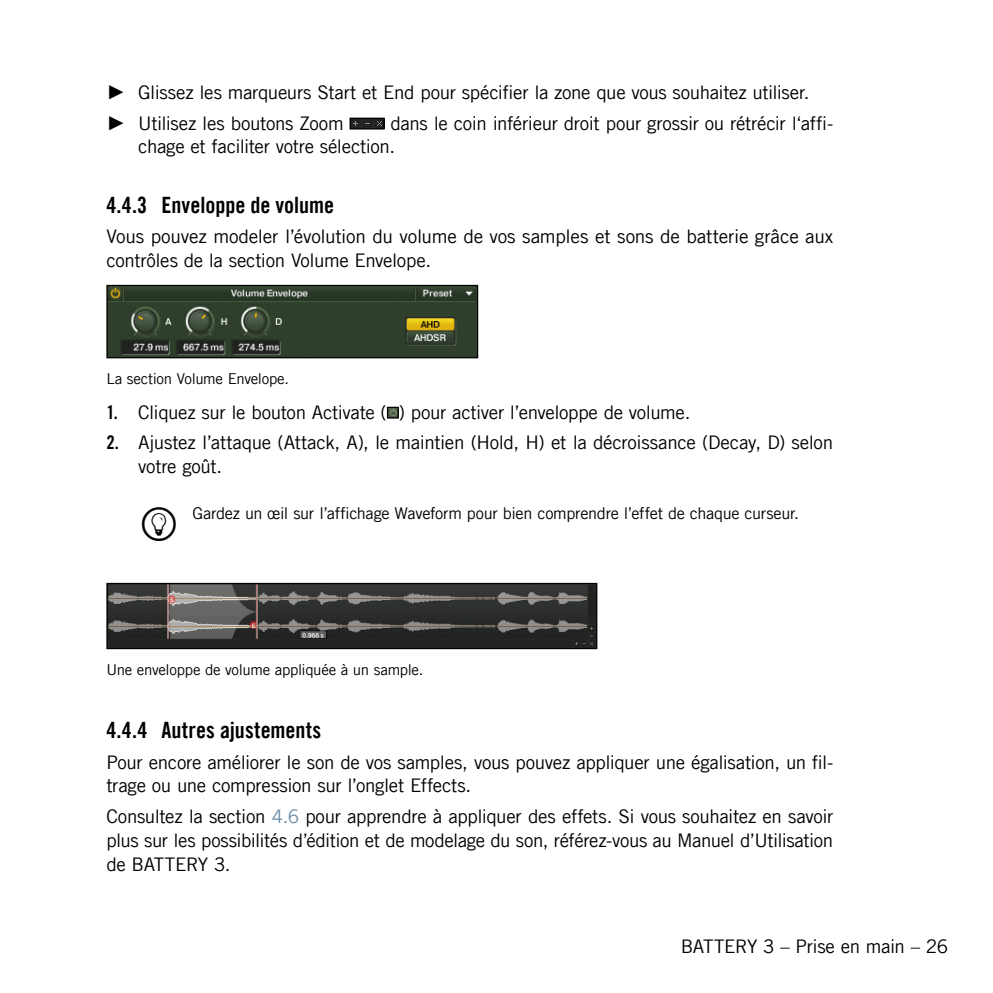
<style>
.page{position:relative;width:993px;height:993px;background:#fff}
.page>*{position:absolute;margin:0;border:0;box-sizing:border-box;transform-origin:0 0}
._13___Note_Caution_T{font:46.75px "NI DINGS";color:#000}
._03___Headline_3__eB{font:22.5px "Trade Gothic LT Com Bd Cn 20";color:#000}
._05___Standard_Fließ{font:18.75px/23.8px "Trade Gothic LT Com";letter-spacing:-.02em;color:#000}
._07___Single_Instruc{font:18.75px/23.8px "Trade Gothic LT Com";letter-spacing:-.02em;color:#000}
._09___Instruction_Li{font:18.75px/23.8px "Trade Gothic LT Com";letter-spacing:-.02em;color:#000}
._13___Note_Caution_T-2{font:16.25px "Trade Gothic LT Com";letter-spacing:-.02em;color:#000}
._16___Picture_Text{font:15px "Trade Gothic LT Com";letter-spacing:-.02em;color:#000}
.s1{font-family:"Arial";font-size:20px}
.s2{font-family:"Trade Gothic LT Com Bd Cn 20"}
.s3{color:#6b8ca6}
</style>
<div class="page">
<img style="left:351px;top:120px;width:31px;height:7px">
<div style="left:349px;top:118px;width:35px;height:11px;border:1px solid #000"></div>
<img style="left:108px;top:287px;width:368px;height:69px">
<div style="left:106px;top:285px;width:372px;height:73px;border:1px solid #000"></div>
<svg style="left:389px;top:408px;width:7px;height:8px"></svg>
<div style="left:387px;top:406px;width:11px;height:12px;border:1px solid #000"></div>
<img style="left:108px;top:584px;width:487px;height:63px">
<div style="left:106px;top:582px;width:491px;height:67px;border:1px solid #000"></div>
<p class="_07___Single_Instruc" style="left:106px;top:80px;width:704px"><span class="s1">►</span> Glissez les marqueurs Start et End pour spécifier la zone que vous souhaitez utiliser.</p>
<p class="_07___Single_Instruc" style="left:106px;top:111px;width:239px"><span class="s1">►</span> Utilisez les boutons Zoom</p>
<p class="_07___Single_Instruc" style="left:138px;top:111px;width:696px;text-indent:252px">dans le coin inférieur droit pour grossir ou rétrécir l‘affi&shy;chage et faciliter votre sélection.</p>
<p class="_03___Headline_3__eB" style="left:106px;top:191px;width:229px">4.4.3 Enveloppe de volume</p>
<p class="_05___Standard_Fließ" style="left:106px;top:224px;width:728px">Vous pouvez modeler l’évolution du volume de vos samples et sons de batterie grâce aux contrôles de la section Volume Envelope.</p>
<p class="_16___Picture_Text" style="left:106px;top:369px;width:184px">La section Volume Envelope.</p>
<p class="_09___Instruction_Li" style="left:106px;top:399px;width:585px"><span class="s2">1.</span> Cliquez sur le bouton Activate ( ) pour activer l’enveloppe de volume.</p>
<p class="_09___Instruction_Li" style="left:138px;top:430px;width:696px;text-indent:-32px"><span class="s2">2.</span> Ajustez l’attaque (Attack, A), le maintien (Hold, H) et la décroissance (Decay, D) selon votre goût.</p>
<p class="_13___Note_Caution_T" style="left:138px;top:497px;width:56px">%</p>
<p class="_13___Note_Caution_T-2" style="left:192px;top:503px;width:608px">Gardez un œil sur l’affichage Waveform pour bien comprendre l’effet de chaque curseur.</p>
<p class="_16___Picture_Text" style="left:106px;top:660px;width:318px">Une enveloppe de volume appliquée à un sample.</p>
<p class="_03___Headline_3__eB" style="left:106px;top:715px;width:216px">4.4.4 Autres ajustements</p>
<p class="_05___Standard_Fließ" style="left:106px;top:749px;width:728px">Pour encore améliorer le son de vos samples, vous pouvez appliquer une égalisation, un fil&shy;trage ou une compression sur l’onglet Effects.</p>
<p class="_05___Standard_Fließ" style="left:106px;top:804px;width:728px;text-align:justify">Consultez la section <span class="s3">4.6</span> pour apprendre à appliquer des effets. Si vous souhaitez en savoir plus sur les possibilités d’édition et de modelage du son, référez-vous au Manuel d’Utilisation de BATTERY 3.</p>
<p class="_05___Standard_Fließ" style="left:680px;top:933px;width:269px">BATTERY 3 – Prise en main – 26</p>
</div>
